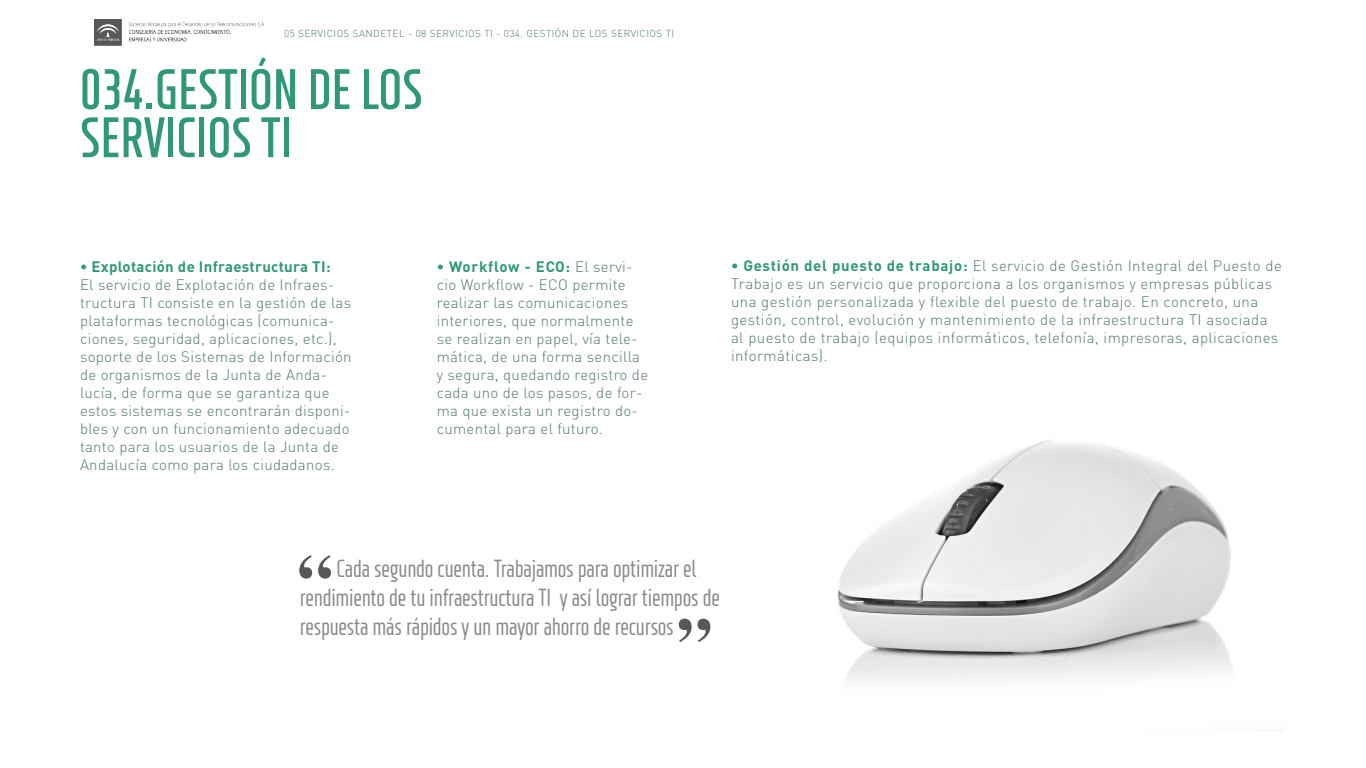
<style>
.page{position:relative;width:1366px;height:768px;background:#fff}
.page>*{position:absolute;margin:0;border:0;box-sizing:border-box;transform-origin:0 0}
.t1{font:700 70px "Times";color:#57585a}
.t2{font:700 condensed 56px "XXII Neue Norm";color:#2f9876}
.SLOGANS{font:500 24.3px/29.2px "XXII Neue Norm Rnd Cnd";letter-spacing:-.01em;color:#87898c}
.TEXTO{font:300 15px/18px "DIN Pro";letter-spacing:.02em;color:#517774}
.TEXTO-2{font:700 15px "DIN Pro";letter-spacing:.02em;color:#2f9876}
.TEXTO-3{font:300 10px "DIN Pro";letter-spacing:.04em;color:#517774}
.s1{font-weight:700;color:#2f9876}
</style>
<div class="page">
<img style="left:837px;top:440px;width:394px;height:241px">
<img style="left:94px;top:20px;width:170px;height:26px">
<p class="TEXTO-3" style="left:284px;top:27px;width:392px">05 SERVICIOS SANDETEL - 08 SERVICIOS TI - 034. GESTIÓN DE LOS SERVICIOS TI</p>
<p class="t2" style="left:80px;top:56px;width:344px">034.GESTIÓN DE LOS</p>
<p class="t2" style="left:80px;top:104px;width:213px">SERVICIOS TI</p>
<p class="TEXTO-2" style="left:80px;top:256px;width:252px">• Explotación de Infraestructura TI:</p>
<p class="TEXTO" style="left:80px;top:275px;width:273px">El servicio de Explotación de Infraes&shy;tructura TI consiste en la gestión de las plataformas tecnológicas (comunica&shy;ciones, seguridad, aplicaciones, etc.), soporte de los Sistemas de Información de organismos de la Junta de Anda&shy;lucía, de forma que se garantiza que estos sistemas se encontrarán disponi&shy;bles y con un funcionamiento adecuado tanto para los usuarios de la Junta de Andalucía como para los ciudadanos.</p>
<p class="TEXTO" style="left:437px;top:257px;width:213px"><span class="s1">• Workflow - ECO:</span> El servi&shy;cio Workflow - ECO permite realizar las comunicaciones interiores, que normalmente se realizan en papel, vía tele&shy;mática, de una forma sencilla y segura, quedando registro de cada uno de los pasos, de for&shy;ma que exista un registro do&shy;cumental para el futuro.</p>
<p class="TEXTO" style="left:731px;top:256px;width:552px"><span class="s1">• Gestión del puesto de trabajo:</span> El servicio de Gestión Integral del Puesto de Trabajo es un servicio que proporciona a los organismos y empresas públicas una gestión personalizada y flexible del puesto de trabajo. En concreto, una gestión, control, evolución y mantenimiento de la infraestructura TI asociada al puesto de trabajo (equipos informáticos, telefonía, impresoras, aplicaciones informáticas).</p>
<p class="t1" style="left:297px;top:513px;width:36px">“</p>
<p class="SLOGANS" style="left:300px;top:553px;width:422px;text-indent:37px">Cada segundo cuenta. Trabajamos para optimizar el rendimiento de tu infraestructura TI y así lograr tiempos de respuesta más rápidos y un mayor ahorro de recursos</p>
<p class="t1" style="left:677px;top:576px;width:36px">”</p>
</div>
